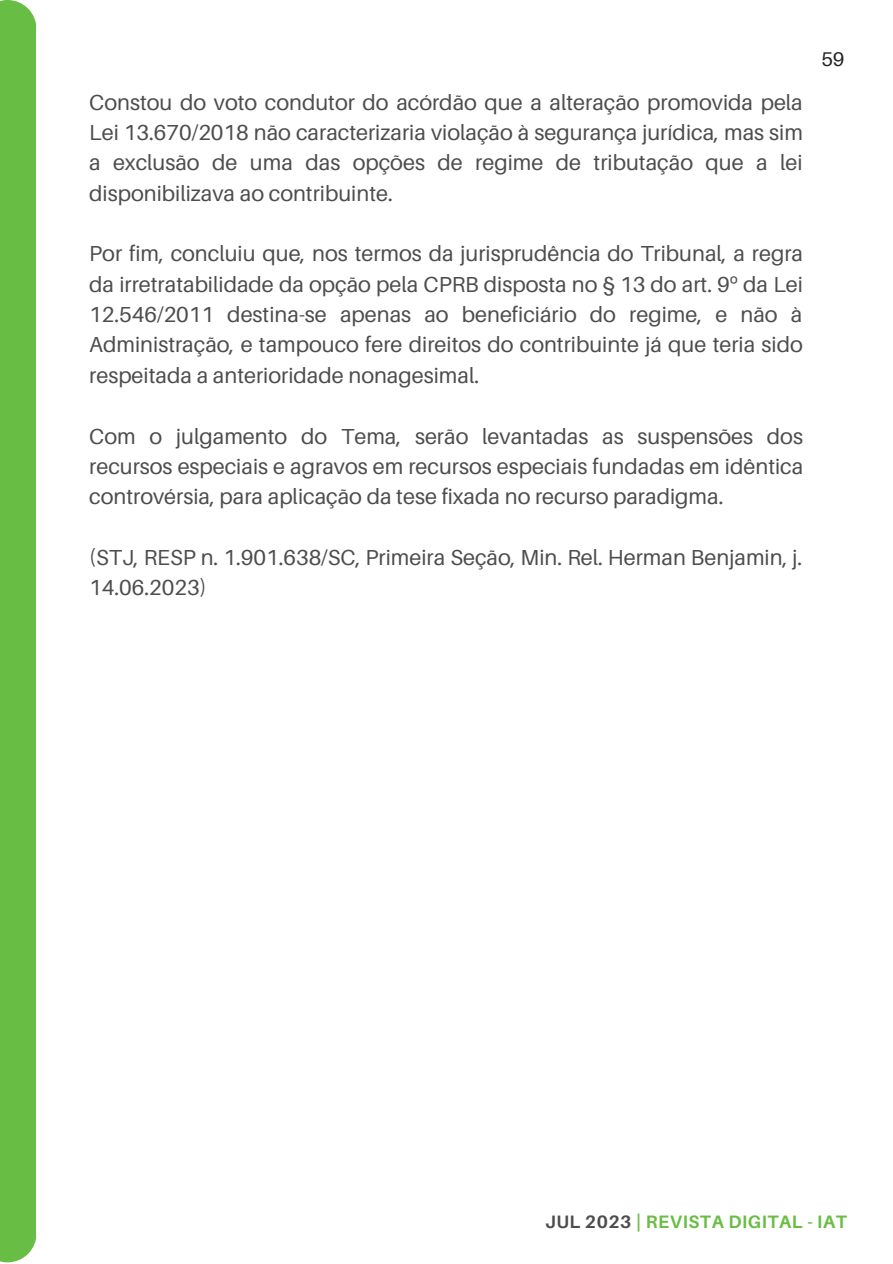
<style>
.page{position:relative;width:893px;height:1264px;background:#fff}
.page>*{position:absolute;margin:0;border:0;box-sizing:border-box;transform-origin:0 0}
.t1{font:21.75px/30.3px "Aileron";color:#4d4d4d;text-align:justify}
.t2{font:19.8px "Aileron";color:#222}
.t3{font:700 18px "Aileron";letter-spacing:.03em;color:#69bd45}
.s1{font-family:"Noto Sans"}
.s2{color:#4d4d4d}
</style>
<div class="page">
<div style="left:0;top:0;width:36px;height:1262px;background:#68bd44"></div>
<p class="t1" style="left:89px;top:86px;width:715px">Constou do voto condutor do acórdão que a alteração promovida pela Lei 13.670/2018 não caracterizaria violação à segurança jurídica, mas sim a exclusão de uma das opções de regime de tributação que a lei disponibilizava ao contribuinte.</p>
<p class="t1" style="left:89px;top:238px;width:715px">Por fim, concluiu que, nos termos da jurisprudência do Tribunal, a regra da irretratabilidade da opção pela CPRB disposta no § 13 do art. 9<span class="s1">º</span> da Lei 12.546/2011 destina-se apenas ao beneficiário do regime, e não à Administração, e tampouco fere direitos do contribuinte já que teria sido respeitada a anterioridade nonagesimal.</p>
<p class="t1" style="left:89px;top:420px;width:715px">Com o julgamento do Tema, serão levantadas as suspensões dos recursos especiais e agravos em recursos especiais fundadas em idêntica controvérsia, para aplicação da tese fixada no recurso paradigma.</p>
<p class="t1" style="left:89px;top:542px;width:714px">(STJ, RESP n. 1.901.638/SC, Primeira Seção, Min. Rel. Herman Benjamin, j.<br>14.06.2023)</p>
<p class="t2" style="left:821px;top:47px;width:24px">59</p>
<p class="t3" style="left:545px;top:1210px;width:303px"><span class="s2">JUL 2023</span> | REVISTA DIGITAL - IAT</p>
</div>
